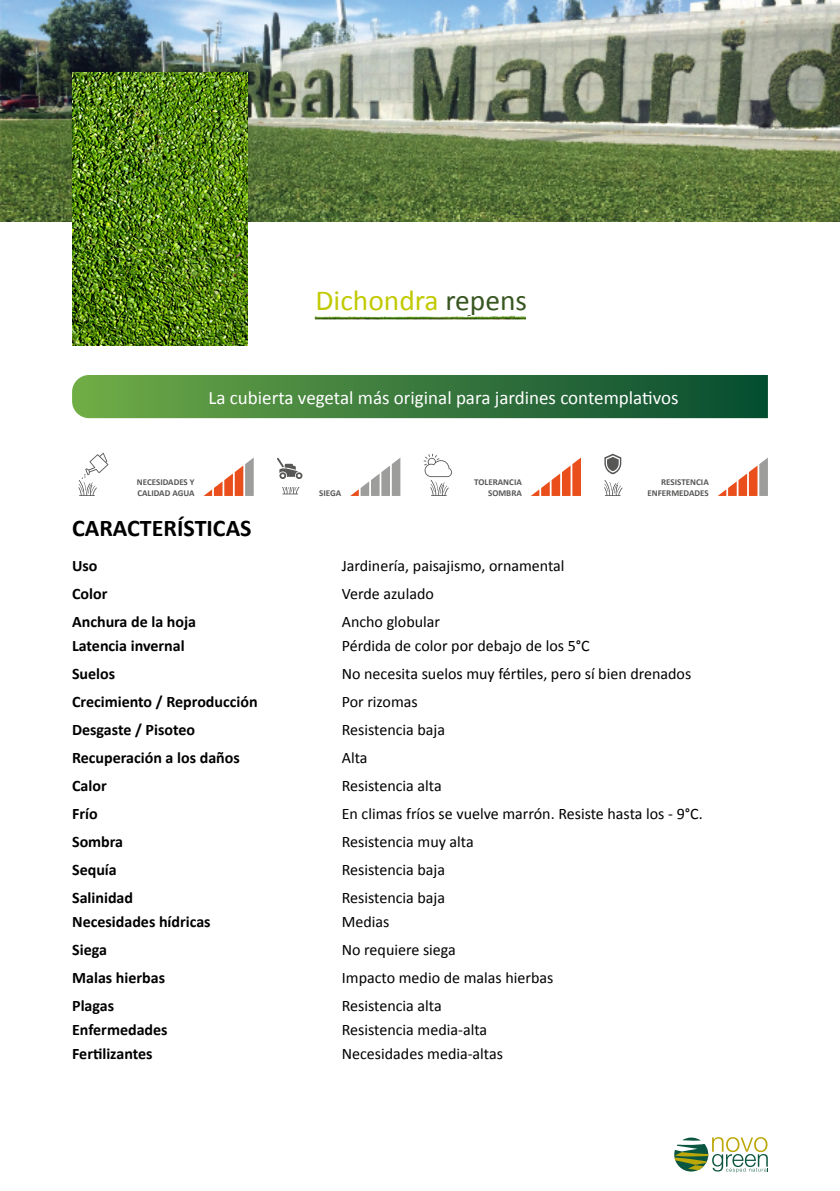
<style>
.page{position:relative;width:840px;height:1191px;background:#fff}
.page>*{position:absolute;margin:0;border:0;box-sizing:border-box;transform-origin:0 0}
.t1{font:29px "Calibri";color:#c1ca00}
.t2{font:700 24px "Calibri";color:#000}
.t3{font:19px "Calibri";color:#fff}
.t4{font:16px "Calibri";color:#000}
.t5{font:700 16px "Calibri";color:#000}
.t6{font:700 9px/10.8px "Calibri";color:#575756;text-align:right}
.s1{color:#385620}
</style>
<div class="page">
<img style="left:314px;top:316px;width:211px;height:4px">
<svg style="left:203px;top:458px;width:50px;height:38px"></svg>
<svg style="left:78px;top:453px;width:30px;height:43px"></svg>
<svg style="left:350px;top:458px;width:50px;height:38px"></svg>
<svg style="left:282px;top:487px;width:18px;height:7px"></svg>
<svg style="left:277px;top:458px;width:25px;height:21px"></svg>
<svg style="left:423px;top:454px;width:28px;height:42px"></svg>
<svg style="left:531px;top:458px;width:49px;height:38px"></svg>
<svg style="left:718px;top:458px;width:49px;height:38px"></svg>
<svg style="left:604px;top:480px;width:18px;height:16px"></svg>
<svg style="left:604px;top:454px;width:17px;height:20px"></svg>
<img style="left:0;top:0;width:839px;height:221px">
<img style="left:72px;top:72px;width:175px;height:274px">
<svg style="left:72px;top:375px;width:695px;height:43px;background:#3b7a3d"></svg>
<svg style="left:674px;top:1137px;width:94px;height:35px"></svg>
<h1 class="t1" style="left:315px;top:282px;width:213px">Dichondra <span class="s1">repens</span></h1>
<p class="t3" style="left:208px;top:385px;width:471px">La cubierta vegetal más original para jardines contemplativos</p>
<p class="t6" style="left:137px;top:477px;width:59px;text-align:left">NECESIDADES Y<br>CALIDAD AGUA</p>
<p class="t6" style="left:319px;top:487px;width:24px">SIEGA</p>
<p class="t6" style="left:474px;top:477px;width:49px">TOLERANCIA<br>SOMBRA</p>
<p class="t6" style="left:647px;top:477px;width:63px">RESISTENCIA<br>ENFERMEDADES</p>
<h2 class="t2" style="left:72px;top:513px;width:181px">CARACTERÍSTICAS</h2>
<p class="t5" style="left:72px;top:555px;width:27px">Uso</p>
<p class="t4" style="left:341px;top:555px;width:224px">Jardinería, paisajismo, ornamental</p>
<p class="t5" style="left:72px;top:583px;width:37px">Color</p>
<p class="t4" style="left:341px;top:583px;width:94px">Verde azulado</p>
<p class="t5" style="left:72px;top:611px;width:125px">Anchura de la hoja</p>
<p class="t4" style="left:341px;top:611px;width:100px">Ancho globular</p>
<p class="t5" style="left:72px;top:635px;width:114px">Latencia invernal</p>
<p class="t4" style="left:341px;top:635px;width:249px">Pérdida de color por debajo de los 5°C</p>
<p class="t5" style="left:72px;top:663px;width:45px">Suelos</p>
<p class="t4" style="left:341px;top:663px;width:351px">No necesita suelos muy fértiles, pero sí bien drenados</p>
<p class="t5" style="left:72px;top:691px;width:187px">Crecimiento / Reproducción</p>
<p class="t4" style="left:341px;top:691px;width:77px">Por rizomas</p>
<p class="t5" style="left:72px;top:719px;width:124px">Desgaste / Pisoteo</p>
<p class="t4" style="left:341px;top:719px;width:105px">Resistencia baja</p>
<p class="t5" style="left:72px;top:747px;width:169px">Recuperación a los daños</p>
<p class="t4" style="left:341px;top:747px;width:27px">Alta</p>
<p class="t5" style="left:72px;top:775px;width:36px">Calor</p>
<p class="t4" style="left:341px;top:775px;width:101px">Resistencia alta</p>
<p class="t5" style="left:72px;top:803px;width:27px">Frío</p>
<p class="t4" style="left:341px;top:803px;width:362px">En climas fríos se vuelve marrón. Resiste hasta los - 9°C.</p>
<p class="t5" style="left:72px;top:831px;width:53px">Sombra</p>
<p class="t4" style="left:341px;top:831px;width:133px">Resistencia muy alta</p>
<p class="t5" style="left:72px;top:859px;width:46px">Sequía</p>
<p class="t4" style="left:341px;top:859px;width:105px">Resistencia baja</p>
<p class="t5" style="left:72px;top:887px;width:62px">Salinidad</p>
<p class="t4" style="left:341px;top:887px;width:105px">Resistencia baja</p>
<p class="t5" style="left:72px;top:911px;width:140px">Necesidades hídricas</p>
<p class="t4" style="left:341px;top:911px;width:49px">Medias</p>
<p class="t5" style="left:72px;top:939px;width:36px">Siega</p>
<p class="t4" style="left:341px;top:939px;width:115px">No requiere siega</p>
<p class="t5" style="left:72px;top:967px;width:94px">Malas hierbas</p>
<p class="t4" style="left:341px;top:967px;width:213px">Impacto medio de malas hierbas</p>
<p class="t5" style="left:72px;top:995px;width:43px">Plagas</p>
<p class="t4" style="left:341px;top:995px;width:101px">Resistencia alta</p>
<p class="t5" style="left:72px;top:1019px;width:97px">Enfermedades</p>
<p class="t4" style="left:341px;top:1019px;width:147px">Resistencia media-alta</p>
<p class="t5" style="left:72px;top:1043px;width:82px">Fertilizantes</p>
<p class="t4" style="left:341px;top:1043px;width:163px">Necesidades media-altas</p>
</div>
